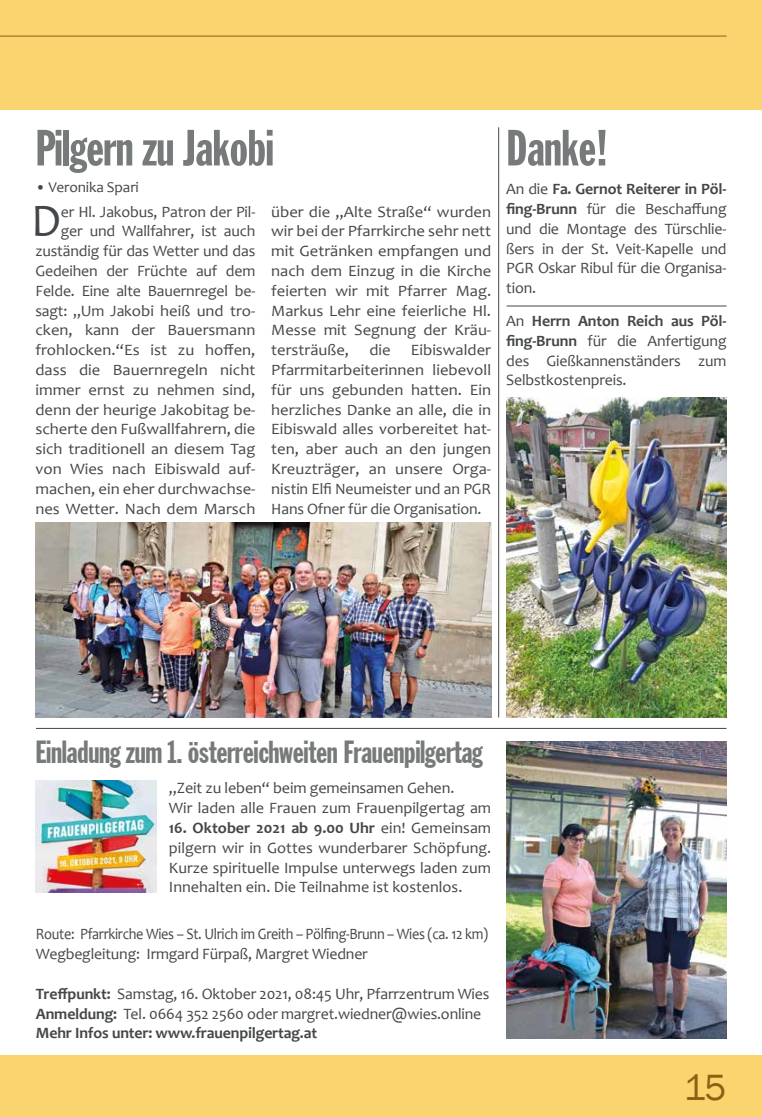
<style>
.page{position:relative;width:762px;height:1117px;background:#fff}
.page>*{position:absolute;margin:0;border:0;box-sizing:border-box;transform-origin:0 0}
.t1{font:extra-condensed 50px "Franklin Gothic";letter-spacing:-.01em;color:#777a7b}
.t2{font:47px "Candara";color:#444749}
.t3{font:37.5px "Franklin Gothic";color:#8b6112}
.t4{font:extra-condensed 31.25px "Franklin Gothic";letter-spacing:-.01em;color:#777a7b}
.t5{font:15.88px/19.8px "Candara";letter-spacing:-.01em;color:#444749;text-align:justify}
.t6{font:15.88px/19.8px "Candara";letter-spacing:-.01em;color:#444749;text-align:justify;scale:1.05 1}
.t7{font:15.88px/19.8px "Candara";letter-spacing:-.01em;color:#444749;scale:.9 1}
.t8{font:15px "Candara";letter-spacing:-.01em;color:#444749}
.s1{font-weight:700}
</style>
<div class="page">
<div style="left:0;top:0;width:762px;height:110px;background:#fad46f"></div>
<hr style="left:0;top:36px;width:726px;height:1px;background:#8b6112">
<div style="left:0;top:1055px;width:762px;height:61px;background:#fad46f"></div>
<img style="left:506px;top:397px;width:220px;height:320px">
<img style="left:35px;top:522px;width:456px;height:195px">
<img style="left:36px;top:780px;width:120px;height:112px">
<img style="left:506px;top:741px;width:220px;height:297px">
<hr style="left:36px;top:728px;width:690px;height:1px;background:#444749">
<hr style="left:498px;top:127px;width:1px;height:590px;background:#444749">
<hr style="left:506px;top:306px;width:220px;height:1px;background:#444749">
<h1 class="t1" style="left:35px;top:121px;width:240px">Pilgern zu Jakobi</h1>
<h1 class="t1" style="left:506px;top:121px;width:104px">Danke!</h1>
<p class="t5" style="left:506px;top:179px;width:222px">An die <span class="s1">Fa. Gernot Reiterer in Pöl&shy;fing-Brunn</span> für die Beschaffung und die Montage des Türschlie&shy;ßers in der St. Veit-Kapelle und PGR Oskar Ribul für die Organisa&shy;tion.</p>
<p class="t8" style="left:35px;top:177px;width:105px">• Veronika Spari</p>
<p class="t5" style="left:35px;top:201px;width:221px;text-align:right">er Hl. Jakobus, Patron der Pil&shy;ger und Wallfahrer, ist auch zuständig für das Wetter und das<br>Gedeihen der Früchte auf dem<br>Felde. Eine alte Bauernregel be&shy;sagt: „Um Jakobi heiß und tro&shy;cken, kann der Bauersmann frohlocken.“Es ist zu hoffen, dass die Bauernregeln nicht immer ernst zu nehmen sind, denn der heurige Jakobitag be&shy;scherte den Fußwallfahrern, die sich traditionell an diesem Tag von Wies nach Eibiswald auf&shy;machen, ein eher durchwachse&shy;nes Wetter. Nach dem Marsch</p>
<p class="t6" style="left:271px;top:201px;width:211px">über die „Alte Straße“ wurden wir bei der Pfarrkirche sehr nett mit Getränken empfangen und nach dem Einzug in die Kirche feierten wir mit Pfarrer Mag.<br>Markus Lehr eine feierliche Hl.<br>Messe mit Segnung der Kräu&shy;tersträuße,</p>
<h2 class="t2" style="left:31px;top:191px;width:32px">D</h2>
<p class="t5" style="left:506px;top:311px;width:222px">An <span class="s1">Herrn Anton Reich aus Pöl&shy;fing-Brunn</span> für die Anfertigung des Gießkannenständers zum Selbstkostenpreis.</p>
<p class="t6" style="left:271px;top:340px;width:211px;text-indent:140px">Eibiswalder Pfarrmitarbeiterinnen liebevoll für uns gebunden hatten. Ein herzliches Danke an alle, die in Eibiswald alles vorbereitet hat&shy;ten, aber auch an den jungen Kreuzträger, an unsere Orga&shy;nistin Elfi Neumeister und an PGR Hans Ofner für die Organisation.</p>
<p class="t6" style="left:369px;top:340px;width:22px">die</p>
<h3 class="t4" style="left:35px;top:735px;width:449px">Einladung zum 1. österreichweiten Frauenpilgertag</h3>
<p class="t5" style="left:169px;top:778px;width:324px">„Zeit zu leben“ beim gemeinsamen Gehen.<br>Wir laden alle Frauen zum Frauenpilgertag am</p>
<p class="t5" style="left:169px;top:817px;width:324px"><span class="s1">16. Oktober 2021 ab 9.00 Uhr</span> ein! Gemeinsam pilgern wir in Gottes wunderbarer Schöpfung.<br>Kurze spirituelle Impulse unterwegs laden zum Innehalten ein. Die Teilnahme ist kostenlos.</p>
<p class="t7" style="left:36px;top:924px;width:504px">Route: Pfarrkirche Wies – St. Ulrich im Greith – Pölfing-Brunn – Wies (ca. 12 km)<br>Wegbegleitung: Irmgard Fürpaß, Margret Wiedner</p>
<p class="t5" style="left:36px;top:983px;width:455px;text-align:left"><span class="s1">Treffpunkt:</span> Samstag, 16. Oktober 2021, 08:45 Uhr, Pfarrzentrum Wies<br><span class="s1">Anmeldung:</span> Tel. 0664 352 2560 oder margret.wiedner@wies.online<br><span class="s1">Mehr Infos unter: www.frauenpilgertag.at</span></p>
<h3 class="t3" style="left:684px;top:1063px;width:44px">15</h3>
</div>
